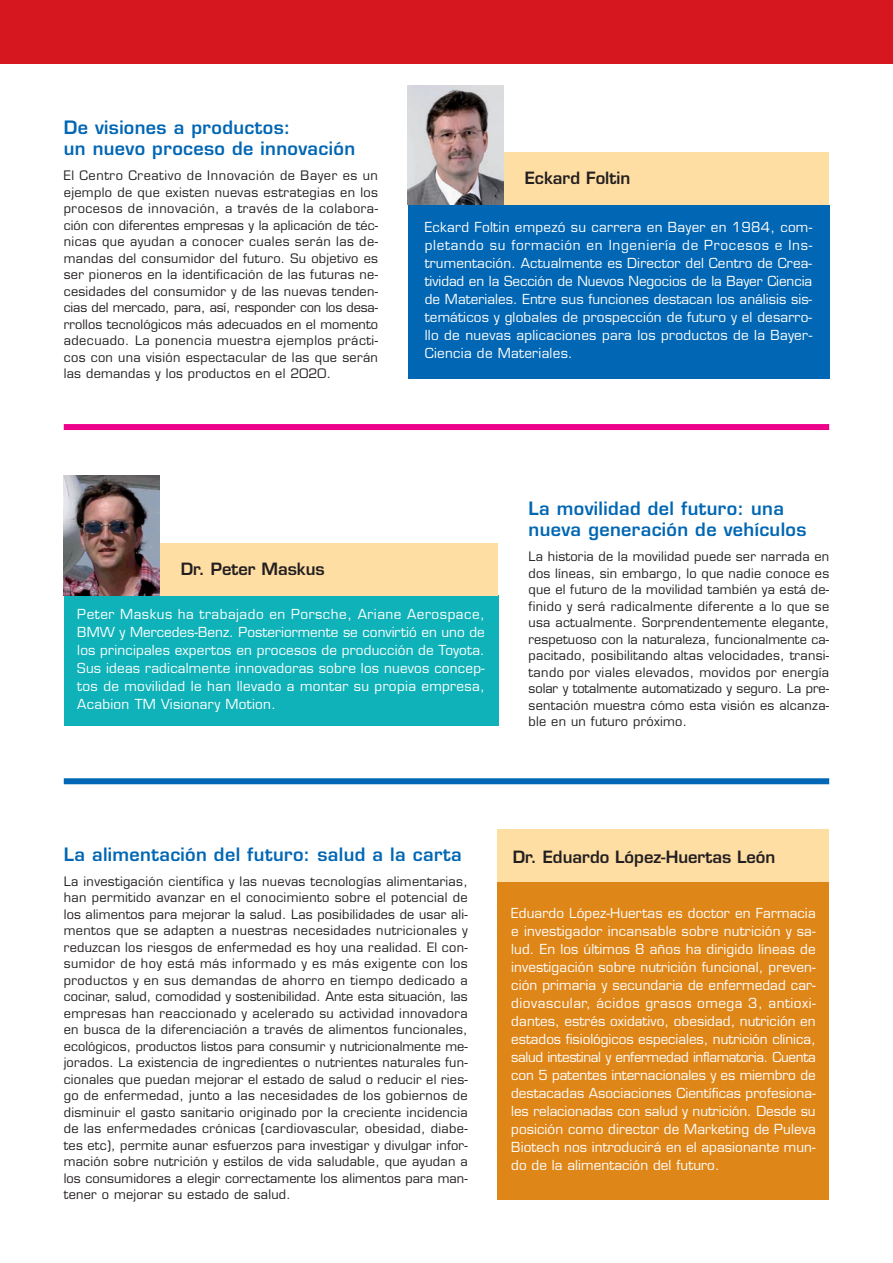
<style>
.page{position:relative;width:893px;height:1263px;background:#fff}
.page>*{position:absolute;margin:0;border:0;box-sizing:border-box;transform-origin:0 0}
.t1{font:600 18px/21px "Eurostile";letter-spacing:.02em;color:#0166b3}
.t2{font:600 16.5px "Eurostile";color:#231f20}
.t3{font:13.5px/18px "Eurostile";letter-spacing:.02em;color:#fff;text-align:justify}
.t4{font:12.75px/16.5px "Eurostile";letter-spacing:.02em;color:#231f20;text-align:justify}
</style>
<div class="page">
<div style="left:64px;top:424px;width:765px;height:6px;background:#ed028c"></div>
<div style="left:64px;top:778px;width:765px;height:6px;background:#0166b3"></div>
<div style="left:0;top:0;width:893px;height:64px;background:#d7171f"></div>
<div style="left:408px;top:205px;width:421px;height:173px;background:#0166b3"></div>
<div style="left:64px;top:595px;width:434px;height:131px;background:#0eb2b8"></div>
<div style="left:498px;top:830px;width:331px;height:52px;background:#ffdea4"></div>
<div style="left:498px;top:882px;width:331px;height:317px;background:#df8619"></div>
<div style="left:503px;top:153px;width:326px;height:52px;background:#ffdea4"></div>
<img style="left:408px;top:85px;width:95px;height:120px">
<div style="left:159px;top:543px;width:339px;height:52px;background:#ffdea4"></div>
<img style="left:64px;top:475px;width:95px;height:120px">
<h1 class="t1" style="left:64px;top:119px;width:293px">De visiones a productos:<br>un nuevo proceso de innovación</h1>
<p class="t4" style="left:64px;top:169px;width:316px">El Centro Creativo de Innovación de Bayer es un ejemplo de que existen nuevas estrategias en los procesos de innovación, a través de la colabora&shy;ción con diferentes empresas y la aplicación de téc&shy;nicas que ayudan a conocer cuales serán las de&shy;mandas del consumidor del futuro. Su objetivo es ser pioneros en la identificación de las futuras ne&shy;cesidades del consumidor y de las nuevas tenden&shy;cias del mercado, para, así, responder con los desa&shy;rrollos tecnológicos más adecuados en el momento adecuado. La ponencia muestra ejemplos prácti&shy;cos con una visión espectacular de las que serán las demandas y los productos en el 2020.</p>
<p class="t2" style="left:525px;top:172px;width:107px">Eckard Foltin</p>
<p class="t3" style="left:425px;top:219px;width:389px">Eckard Foltin empezó su carrera en Bayer en 1984, com&shy;pletando su formación en Ingeniería de Procesos e Ins&shy;trumentación. Actualmente es Director del Centro de Crea&shy;tividad en la Sección de Nuevos Negocios de la Bayer Ciencia de Materiales. Entre sus funciones destacan los análisis sis&shy;temáticos y globales de prospección de futuro y el desarro&shy;llo de nuevas aplicaciones para los productos de la Bayer-Ciencia de Materiales.</p>
<p class="t2" style="left:181px;top:562px;width:146px">Dr. Peter Maskus</p>
<p class="t3" style="left:77px;top:606px;width:409px">Peter Maskus ha trabajado en Porsche, Ariane Aerospace, BMW y Mercedes-Benz. Posteriormente se convirtió en uno de los principales expertos en procesos de producción de Toyota.<br>Sus ideas radicalmente innovadoras sobre los nuevos concep&shy;tos de movilidad le han llevado a montar su propia empresa, Acabion TM Visionary Motion.</p>
<h1 class="t1" style="left:529px;top:500px;width:279px">La movilidad del futuro: una nueva generación de vehículos</h1>
<p class="t4" style="left:529px;top:549px;width:302px">La historia de la movilidad puede ser narrada en dos líneas, sin embargo, lo que nadie conoce es que el futuro de la movilidad también ya está de&shy;finido y será radicalmente diferente a lo que se usa actualmente. Sorprendentemente elegante, respetuoso con la naturaleza, funcionalmente ca&shy;pacitado, posibilitando altas velocidades, transi&shy;tando por viales elevados, movidos por energía solar y totalmente automatizado y seguro. La pre&shy;sentación muestra cómo esta visión es alcanza&shy;ble en un futuro próximo.</p>
<h1 class="t1" style="left:64px;top:845px;width:399px">La alimentación del futuro: salud a la carta</h1>
<p class="t2" style="left:513px;top:851px;width:264px">Dr. Eduardo López-Huertas León</p>
<p class="t4" style="left:64px;top:874px;width:405px">La investigación científica y las nuevas tecnologías alimentarias, han permitido avanzar en el conocimiento sobre el potencial de los alimentos para mejorar la salud. Las posibilidades de usar ali&shy;mentos que se adapten a nuestras necesidades nutricionales y reduzcan los riesgos de enfermedad es hoy una realidad. El con&shy;sumidor de hoy está más informado y es más exigente con los productos y en sus demandas de ahorro en tiempo dedicado a cocinar, salud, comodidad y sostenibilidad. Ante esta situación, las empresas han reaccionado y acelerado su actividad innovadora en busca de la diferenciación a través de alimentos funcionales, ecológicos, productos listos para consumir y nutricionalmente me&shy;jorados. La existencia de ingredientes o nutrientes naturales fun&shy;cionales que puedan mejorar el estado de salud o reducir el ries&shy;go de enfermedad, junto a las necesidades de los gobiernos de disminuir el gasto sanitario originado por la creciente incidencia de las enfermedades crónicas (cardiovascular, obesidad, diabe&shy;tes etc), permite aunar esfuerzos para investigar y divulgar infor&shy;mación sobre nutrición y estilos de vida saludable, que ayudan a los consumidores a elegir correctamente los alimentos para man&shy;tener o mejorar su estado de salud.</p>
<p class="t3" style="left:511px;top:905px;width:306px">Eduardo López-Huertas es doctor en Farmacia e investigador incansable sobre nutrición y sa&shy;lud. En los últimos 8 años ha dirigido líneas de investigación sobre nutrición funcional, preven&shy;ción primaria y secundaria de enfermedad car&shy;diovascular, ácidos grasos omega 3, antioxi&shy;dantes, estrés oxidativo, obesidad, nutrición en estados fisiológicos especiales, nutrición clínica, salud intestinal y enfermedad inflamatoria. Cuenta con 5 patentes internacionales y es miembro de destacadas Asociaciones Científicas profesiona&shy;les relacionadas con salud y nutrición. Desde su posición como director de Marketing de Puleva Biotech nos introducirá en el apasionante mun&shy;do de la alimentación del futuro.</p>
</div>
